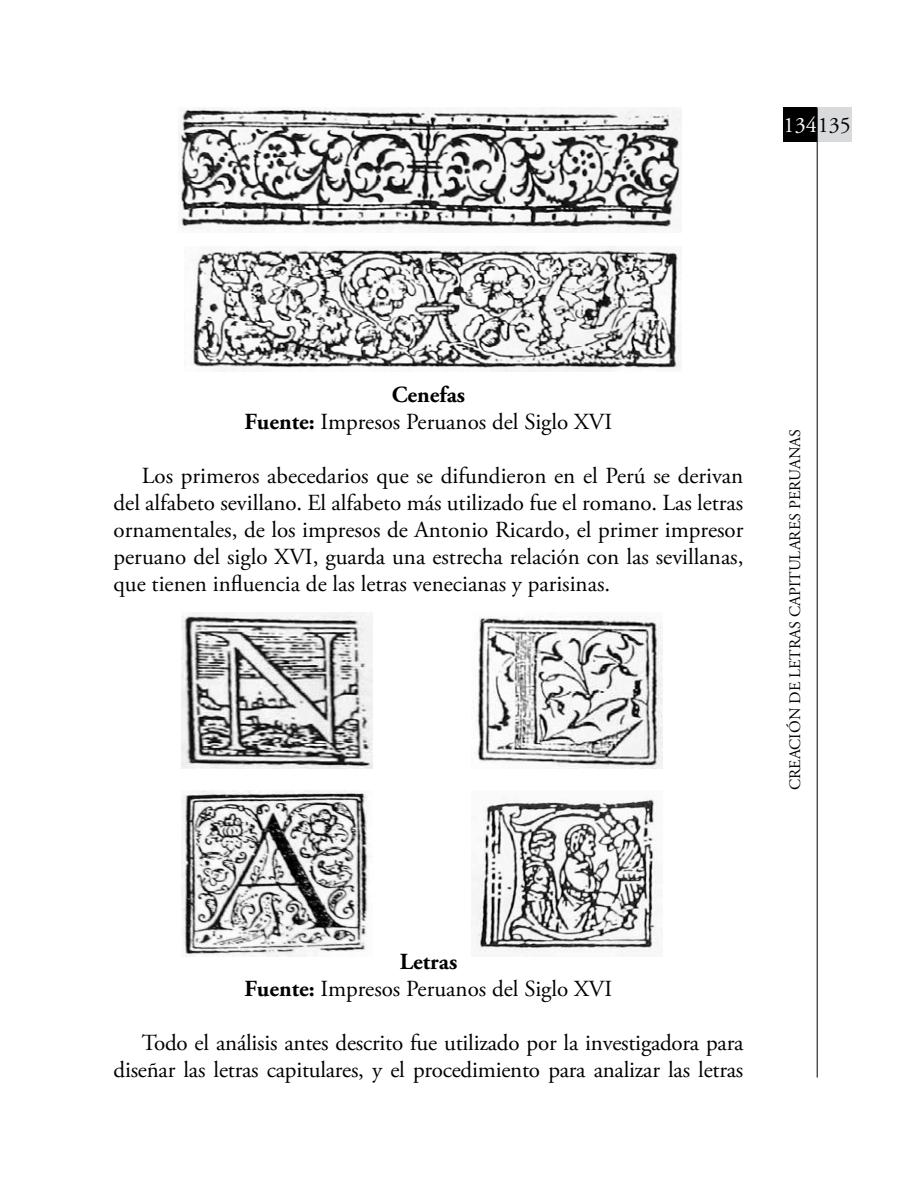
<style>
.page{position:relative;width:908px;height:1191px;background:#fff}
.page>*{position:absolute;margin:0;border:0;box-sizing:border-box;transform-origin:0 0}
.t1{font:23px/27px "Adobe Garamond Pro";letter-spacing:-.01em;color:#000;text-align:center}
.t2{font:22px "Adobe Garamond Pro";color:#fff}
.t3{font:16px "Adobe Garamond Pro";color:#000}
.s1{color:#000}
.s2{font-weight:700}
</style>
<div class="page">
<div style="left:782px;top:108px;width:34px;height:34px;background:#000"></div>
<div style="left:816px;top:108px;width:34px;height:34px;background:#d9dadb"></div>
<hr style="left:816px;top:108px;width:1px;height:969px;background:#000">
<img style="left:179px;top:108px;width:502px;height:124px">
<img style="left:184px;top:246px;width:496px;height:125px">
<img style="left:181px;top:612px;width:191px;height:156px">
<img style="left:474px;top:616px;width:187px;height:152px">
<img style="left:181px;top:790px;width:187px;height:166px">
<img style="left:471px;top:798px;width:188px;height:154px">
<p class="t2" style="left:783px;top:112px;width:69px">134<span class="s1">135</span></p>
<p class="t1" style="left:244px;top:381px;width:369px"><span class="s2">Cenefas<br>Fuente:</span> Impresos Peruanos del Siglo XVI</p>
<p class="t1" style="left:113px;top:462px;width:631px;text-align:justify;text-indent:28px">Los primeros abecedarios que se difundieron en el Perú se derivan del alfabeto sevillano. El alfabeto más utilizado fue el romano. Las letras ornamentales, de los impresos de Antonio Ricardo, el primer impresor peruano del siglo XVI, guarda una estrecha relación con las sevillanas, que tienen influencia de las letras venecianas y parisinas.</p>
<p class="t3" style="left:785px;top:790px;width:363px;rotate:-90deg">CREACIÓN DE LETRAS CAPITULARES PERUANAS</p>
<p class="t1" style="left:244px;top:948px;width:369px"><span class="s2">Letras<br>Fuente:</span> Impresos Peruanos del Siglo XVI</p>
<p class="t1" style="left:113px;top:1029px;width:631px;text-align:right">Todo el análisis antes descrito fue utilizado por la investigadora para diseñar las letras capitulares, y el procedimiento para analizar las letras</p>
</div>
